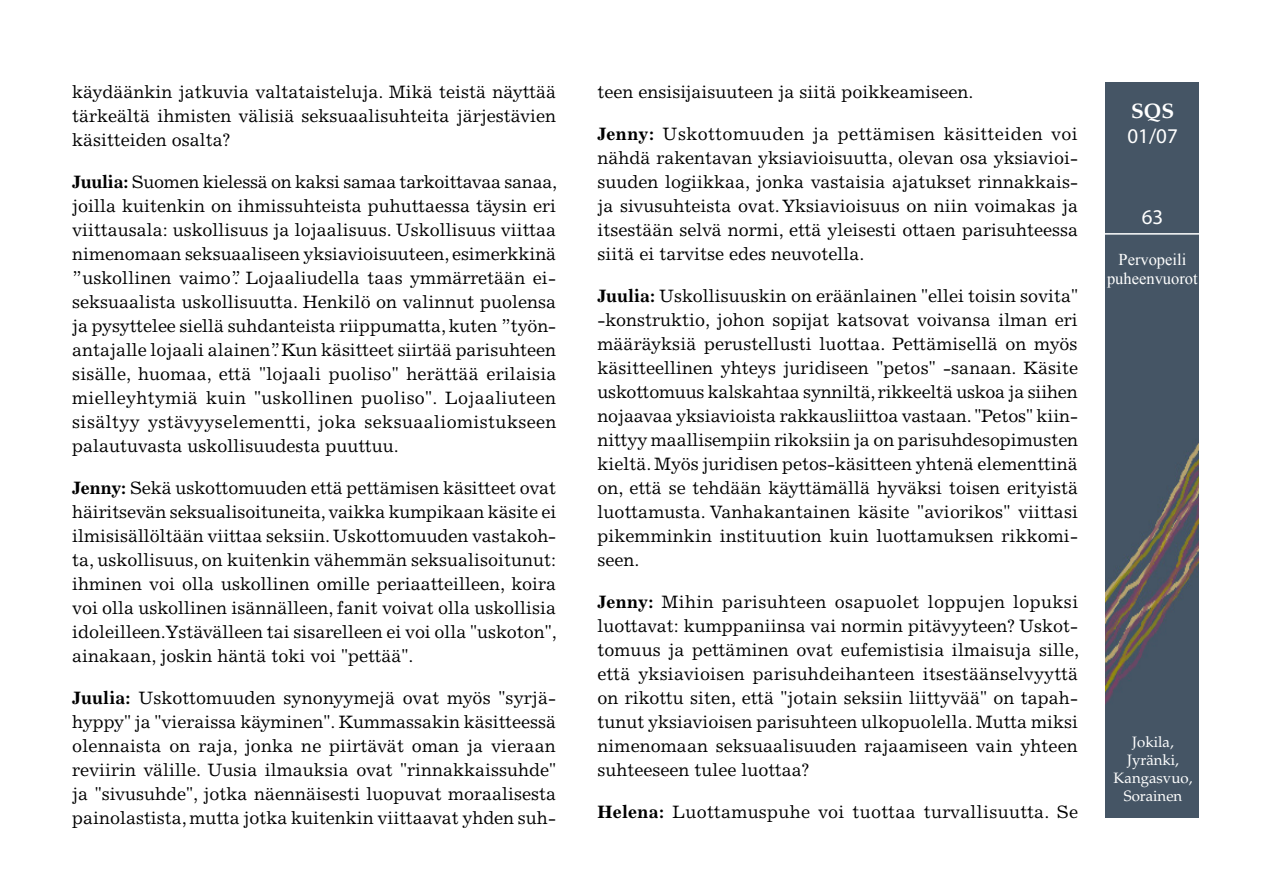
<style>
.page{position:relative;width:1263px;height:893px;background:#fff}
.page>*{position:absolute;margin:0;border:0;box-sizing:border-box;transform-origin:0 0}
.t1{font:21px "Myriad Pro";color:#fff}
.t2{font:700 21px "Palatino LT Std";color:#fff}
.tekstivartalo{font:18px/24px "Excelsior LT Std";color:#000;text-align:justify}
.t3{font:16.5px/19.8px "Times New Roman";color:#fff;text-align:center}
.t4{font:15px/18px "Palatino LT Std";color:#fff;text-align:center}
.s1{font-weight:700}
</style>
<div class="page">
<img style="left:1106px;top:82px;width:92px;height:736px">
<hr style="left:1100px;top:233px;width:103px;height:2px;background:#fff">
<p class="tekstivartalo" style="left:72px;top:80px;width:485px">käydäänkin jatkuvia valtataisteluja. Mikä teistä näyttää tärkeältä ihmisten välisiä seksuaalisuhteita järjestävien käsitteiden osalta?</p>
<p class="tekstivartalo" style="left:72px;top:170px;width:486px"><span class="s1">Juulia:</span> Suomen kielessä on kaksi samaa tarkoittavaa sanaa, joilla kuitenkin on ihmissuhteista puhuttaessa täysin eri viittausala: uskollisuus ja lojaalisuus. Uskollisuus viittaa nimenomaan seksuaaliseen yksiavioisuuteen, esimerkkinä ”uskollinen vaimo”. Lojaaliudella taas ymmärretään ei&shy;seksuaalista uskollisuutta. Henkilö on valinnut puolensa ja pysyttelee siellä suhdanteista riippumatta, kuten ”työn&shy;antajalle lojaali alainen”. Kun käsitteet siirtää parisuhteen sisälle, huomaa, että "lojaali puoliso" herättää erilaisia mielleyhtymiä kuin "uskollinen puoliso". Lojaaliuteen sisältyy ystävyyselementti, joka seksuaaliomistukseen palautuvasta uskollisuudesta puuttuu.</p>
<p class="tekstivartalo" style="left:72px;top:476px;width:486px"><span class="s1">Jenny:</span> Sekä uskottomuuden että pettämisen käsitteet ovat häiritsevän seksualisoituneita, vaikka kumpikaan käsite ei ilmisisällöltään viittaa seksiin. Uskottomuuden vastakoh&shy;ta, uskollisuus, on kuitenkin vähemmän seksualisoitunut: ihminen voi olla uskollinen omille periaatteilleen, koira voi olla uskollinen isännälleen, fanit voivat olla uskollisia idoleilleen. Ystävälleen tai sisarelleen ei voi olla "uskoton", ainakaan, joskin häntä toki voi "pettää".</p>
<p class="tekstivartalo" style="left:72px;top:686px;width:485px"><span class="s1">Juulia:</span> Uskottomuuden synonyymejä ovat myös "syrjä&shy;hyppy" ja "vieraissa käyminen". Kummassakin käsitteessä olennaista on raja, jonka ne piirtävät oman ja vieraan reviirin välille. Uusia ilmauksia ovat "rinnakkaissuhde" ja "sivusuhde", jotka näennäisesti luopuvat moraalisesta painolastista, mutta jotka kuitenkin viittaavat yhden suh-</p>
<p class="tekstivartalo" style="left:597px;top:80px;width:377px">teen ensisijaisuuteen ja siitä poikkeamiseen.</p>
<p class="tekstivartalo" style="left:597px;top:122px;width:482px"><span class="s1">Jenny:</span> Uskottomuuden ja pettämisen käsitteiden voi nähdä rakentavan yksiavioisuutta, olevan osa yksiavioi&shy;suuden logiikkaa, jonka vastaisia ajatukset rinnakkais&shy;ja sivusuhteista ovat. Yksiavioisuus on niin voimakas ja itsestään selvä normi, että yleisesti ottaen parisuhteessa siitä ei tarvitse edes neuvotella.</p>
<p class="tekstivartalo" style="left:597px;top:284px;width:482px"><span class="s1">Juulia:</span> Uskollisuuskin on eräänlainen "ellei toisin sovita" -konstruktio, johon sopijat katsovat voivansa ilman eri määräyksiä perustellusti luottaa. Pettämisellä on myös käsitteellinen yhteys juridiseen "petos" -sanaan. Käsite uskottomuus kalskahtaa synniltä, rikkeeltä uskoa ja siihen nojaavaa yksiavioista rakkausliittoa vastaan. "Petos" kiin&shy;nittyy maallisempiin rikoksiin ja on parisuhdesopimusten kieltä. Myös juridisen petos-käsitteen yhtenä elementtinä on, että se tehdään käyttämällä hyväksi toisen erityistä luottamusta. Vanhakantainen käsite "aviorikos" viittasi pikemminkin instituution kuin luottamuksen rikkomi&shy;seen.</p>
<p class="tekstivartalo" style="left:597px;top:590px;width:483px"><span class="s1">Jenny:</span> Mihin parisuhteen osapuolet loppujen lopuksi luottavat: kumppaniinsa vai normin pitävyyteen? Uskot&shy;tomuus ja pettäminen ovat eufemistisia ilmaisuja sille, että yksiavioisen parisuhdeihanteen itsestäänselvyyttä on rikottu siten, että "jotain seksiin liittyvää" on tapah&shy;tunut yksiavioisen parisuhteen ulkopuolella. Mutta miksi nimenomaan seksuaalisuuden rajaamiseen vain yhteen suhteeseen tulee luottaa?</p>
<p class="tekstivartalo" style="left:597px;top:800px;width:482px"><span class="s1">Helena:</span> Luottamuspuhe voi tuottaa turvallisuutta. Se</p>
<p class="t2" style="left:1131px;top:99px;width:45px">SQS</p>
<p class="t1" style="left:1127px;top:123px;width:52px">01/07</p>
<p class="t1" style="left:1142px;top:204px;width:23px">63</p>
<p class="t3" style="left:1107px;top:249px;width:92px">Pervopeili puheenvuorot</p>
<p class="t4" style="left:1114px;top:733px;width:80px">Jokila,<br>Jyränki,<br>Kangasvuo,<br>Sorainen</p>
</div>
